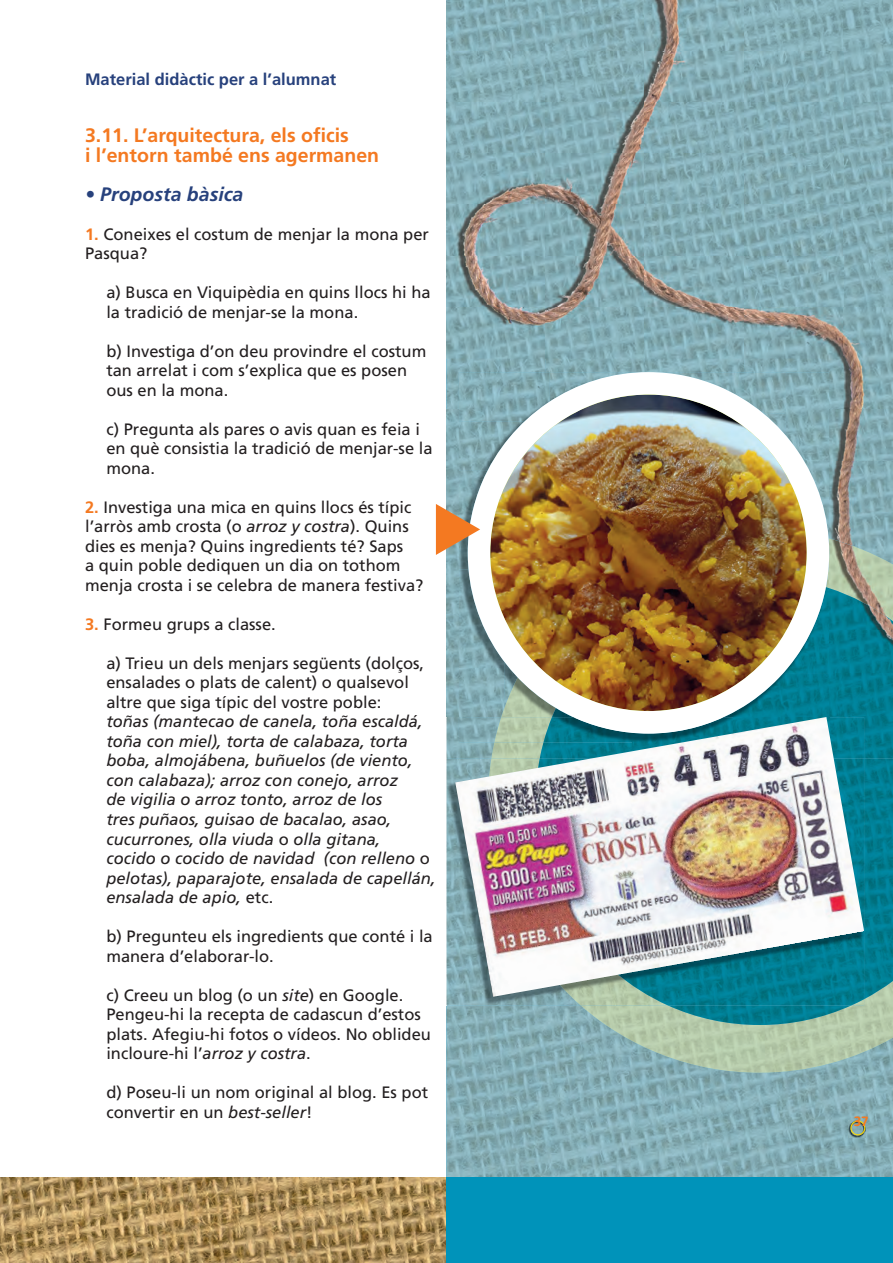
<style>
.page{position:relative;width:893px;height:1263px;background:#fff}
.page>*{position:absolute;margin:0;border:0;box-sizing:border-box;transform-origin:0 0}
.t1{font:700 19.5px/19.5px "Frutiger";color:#f47921}
.t2{font:italic 700 19.5px "Frutiger";color:#27417c}
.t3{font:16.5px/19.5px "Frutiger";color:#231f20}
.t4{font:italic 16.5px/19.5px "Frutiger";color:#231f20}
.t5{font:700 16.5px "Frutiger";color:#27417c}
.t6{font:700 13.5px "Frutiger";color:#f47921}
.s1{font-weight:700;color:#f47921}
.s2{font-style:italic}
.s3{font-style:normal}
</style>
<div class="page">
<img style="left:446px;top:1005px;width:447px;height:173px">
<img style="left:0;top:1178px;width:446px;height:85px">
<div style="left:447px;top:1178px;width:446px;height:85px;background:#0093ba"></div>
<img style="left:581px;top:1005px;width:312px;height:68px">
<img style="left:668px;top:759px;width:225px;height:266px">
<img style="left:446px;top:0;width:397px;height:359px">
<img style="left:843px;top:0;width:50px;height:410px">
<img style="left:446px;top:359px;width:100px;height:51px">
<img style="left:546px;top:359px;width:198px;height:13px">
<img style="left:744px;top:359px;width:99px;height:51px">
<img style="left:446px;top:410px;width:13px;height:307px">
<img style="left:829px;top:410px;width:64px;height:128px">
<img style="left:829px;top:538px;width:64px;height:50px">
<img style="left:829px;top:588px;width:64px;height:171px">
<img style="left:459px;top:372px;width:9px;height:49px">
<img style="left:459px;top:421px;width:9px;height:50px">
<img style="left:459px;top:471px;width:9px;height:98px">
<img style="left:459px;top:569px;width:9px;height:148px">
<img style="left:468px;top:372px;width:361px;height:345px">
<img style="left:446px;top:759px;width:42px;height:246px">
<img style="left:536px;top:997px;width:328px;height:8px">
<img style="left:446px;top:717px;width:9px;height:42px">
<img style="left:455px;top:717px;width:409px;height:280px">
<img style="left:849px;top:1120px;width:16px;height:17px">
<div style="left:850px;top:1120px;width:15px;height:15px;border:1px solid #ffdc01;border-radius:50%"></div>
<svg style="left:436px;top:504px;width:44px;height:51px"></svg>
<p class="t5" style="left:85px;top:70px;width:253px">Material didàctic per a l’alumnat</p>
<p class="t1" style="left:85px;top:126px;width:296px">3.11. L’arquitectura, els oficis<br>i l’entorn també ens agermanen</p>
<p class="t2" style="left:85px;top:183px;width:160px">• Proposta bàsica</p>
<p class="t3" style="left:85px;top:224px;width:345px"><span class="s1">1.</span> Coneixes el costum de menjar la mona per<br>Pasqua?</p>
<p class="t3" style="left:106px;top:283px;width:326px">a) Busca en Viquipèdia en quins llocs hi ha la tradició de menjar-se la mona.</p>
<p class="t3" style="left:106px;top:341px;width:321px">b) Investiga d’on deu provindre el costum tan arrelat i com s’explica que es posen ous en la mona.</p>
<p class="t3" style="left:106px;top:419px;width:328px">c) Pregunta als pares o avis quan es feia i en què consistia la tradició de menjar-se la mona.</p>
<p class="t3" style="left:85px;top:497px;width:340px"><span class="s1">2.</span> Investiga una mica en quins llocs és típic l’arròs amb crosta (o <span class="s2">arroz y costra</span>). Quins dies es menja? Quins ingredients té? Saps<br>a quin poble dediquen un dia on tothom menja crosta i se celebra de manera festiva?</p>
<p class="t3" style="left:85px;top:614px;width:192px"><span class="s1">3.</span> Formeu grups a classe.</p>
<p class="t3" style="left:106px;top:653px;width:319px">a) Trieu un dels menjars següents (dolços, ensalades o plats de calent) o qualsevol altre que siga típic del vostre poble:</p>
<p class="t4" style="left:106px;top:712px;width:331px">toñas (mantecao de canela, toña escaldá, toña con miel), torta de calabaza, torta boba, almojábena, buñuelos (de viento, con calabaza); arroz con conejo, arroz<br>de vigilia o arroz tonto, arroz de los<br>tres puñaos, guisao de bacalao, asao, cucurrones, olla viuda <span class="s3">o</span> olla gitana,<br>cocido o cocido de navidad (con relleno <span class="s3">o </span>pelotas), paparajote, ensalada de capellán, ensalada de apio, <span class="s3">etc.</span></p>
<p class="t3" style="left:106px;top:926px;width:328px">b) Pregunteu els ingredients que conté i la manera d’elaborar-lo.</p>
<p class="t3" style="left:106px;top:985px;width:326px">c) Creeu un blog (o un <span class="s2">site</span>) en Google.<br>Pengeu-hi la recepta de cadascun d’estos plats. Afegiu-hi fotos o vídeos. No oblideu incloure-hi l’<span class="s2">arroz y costra</span>.</p>
<p class="t3" style="left:106px;top:1082px;width:323px">d) Poseu-li un nom original al blog. Es pot convertir en un <span class="s2">best-seller</span>!</p>
<p class="t6" style="left:854px;top:1114px;width:17px">37</p>
</div>
